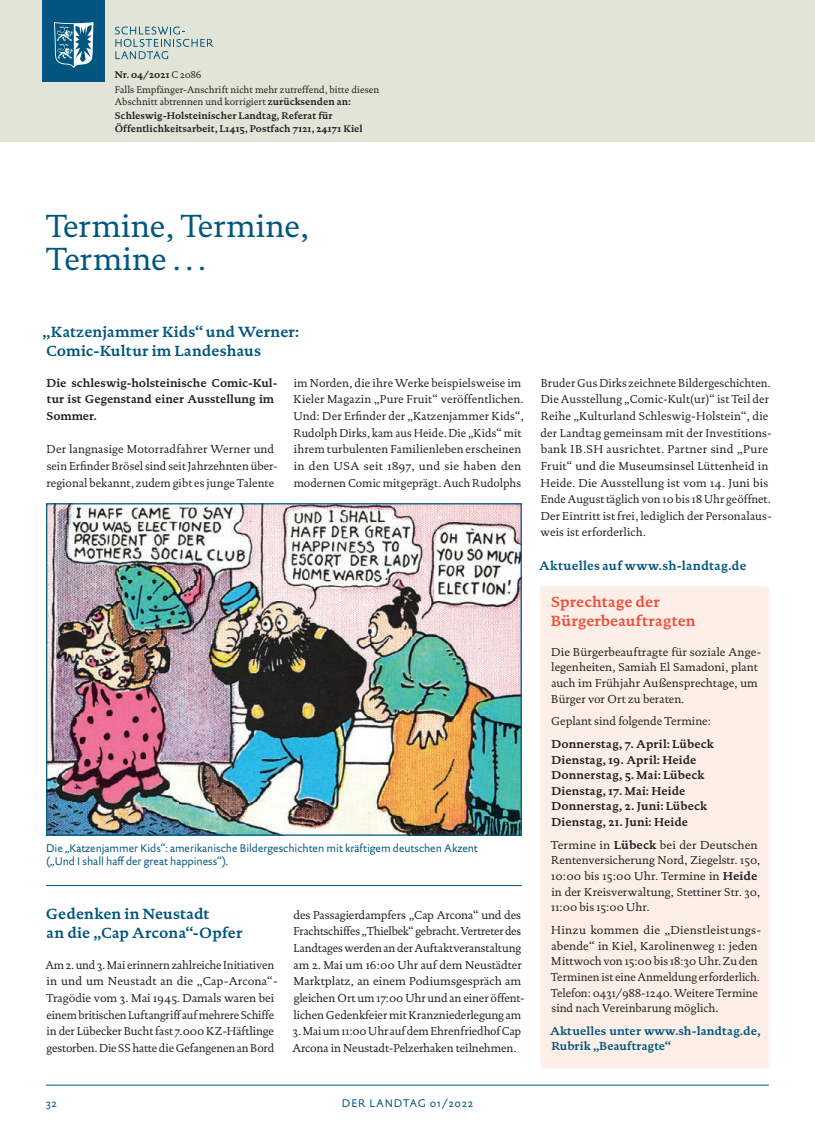
<style>
.page{position:relative;width:815px;height:1134px;background:#fff}
.page>*{position:absolute;margin:0;border:0;box-sizing:border-box;transform-origin:0 0}
.t1{font:32.5px/33.2px "DTL Documenta ST";color:#00567e}
.t2{font:700 15px/18.8px "DTL Documenta ST";letter-spacing:.005em;color:#00567e}
.t3{font:700 15px/18.8px "DTL Documenta ST";letter-spacing:.01em;color:#ef4f38}
.t4{font:700 12.5px "DTL Documenta ST";letter-spacing:.025em;color:#00567e}
.t5{font:11.62px/16.6px "DTL Documenta ST";letter-spacing:.005em;color:#231f20}
.t6{font:700 11.62px/15.6px "DTL Documenta ST";letter-spacing:.005em;color:#231f20}
.t7{font:700 11.62px/15.6px "DTL Documenta ST";letter-spacing:.005em;color:#00567e}
.t8{font:11.25px/13.8px "DTL Documenta Sans T";letter-spacing:-.005em;color:#00567e}
.t9{font:11.25px "DTL Documenta Sans ST";letter-spacing:.08em;color:#00567e}
.t10{font:700 9.75px/14.2px "DTL Documenta ST";letter-spacing:.005em;color:#231f20}
.t11{font:9.75px/14.2px "DTL Documenta ST";letter-spacing:.005em;color:#231f20}
.s1{font-weight:700}
.s2{font-weight:400}
</style>
<div class="page">
<div style="left:0;top:0;width:815px;height:142px;background:#e3e4d8"></div>
<div style="left:540px;top:586px;width:229px;height:482px;background:#fdefe8;border-radius:4px"></div>
<hr style="left:46px;top:885px;width:476px;height:1px;background:#00567e">
<hr style="left:46px;top:1085px;width:723px;height:1px;background:#00567e">
<svg style="left:115px;top:27px;width:98px;height:32px"></svg>
<div style="left:43px;top:0;width:62px;height:81px;background:#00567e"></div>
<svg style="left:54px;top:22px;width:40px;height:46px"></svg>
<img style="left:48px;top:505px;width:472px;height:329px">
<div style="left:46px;top:503px;width:476px;height:333px;border:1px solid #00567e"></div>
<p class="t11" style="left:115px;top:68px;width:266px"><span class="s1">Nr. 04/2021</span> C 2086<br>Falls Empfänger-Anschrift nicht mehr zutreffend, bitte diesen</p>
<p class="t10" style="left:115px;top:94px;width:237px"><span class="s2">Abschnitt abtrennen und korrigiert</span> zurücksenden an:<br>Schleswig-Holsteinischer Landtag, Referat für</p>
<p class="t10" style="left:115px;top:121px;width:249px">Öffentlichkeitsarbeit, L1415, Postfach 7121, 24171 Kiel</p>
<h1 class="t1" style="left:46px;top:209px;width:264px">Termine, Termine,<br>Termine …</h1>
<p class="t2" style="left:42px;top:322px;width:258px">„Katzenjammer Kids“ und Werner:<br>Comic-Kultur im Landeshaus</p>
<p class="t6" style="left:47px;top:374px;width:233px;line-height:16.6px">Die schleswig-holsteinische Comic-Kul&shy;tur ist Gegenstand einer Ausstellung im<br>Sommer.</p>
<p class="t5" style="left:46px;top:441px;width:233px">Der langnasige Motorradfahrer Werner und sein Erfinder Brösel sind seit Jahrzehnten über&shy;regional bekannt, zudem gibt es junge Talente</p>
<p class="t5" style="left:293px;top:374px;width:232px">im Norden, die ihre Werke beispielsweise im Kieler Magazin „Pure Fruit“ veröffentlichen.<br>Und: Der Erfinder der „Katzenjammer Kids“, Rudolph Dirks, kam aus Heide. Die „Kids“ mit ihrem turbulenten Familienleben erscheinen in den USA seit 1897, und sie haben den modernen Comic mitgeprägt. Auch Rudolphs</p>
<p class="t5" style="left:540px;top:374px;width:233px">Bruder Gus Dirks zeichnete Bildergeschichten.<br>Die Ausstellung „Comic-Kult(ur)“ ist Teil der Reihe „Kulturland Schleswig-Holstein“, die der Landtag gemeinsam mit der Investitions&shy;bank IB.SH ausrichtet. Partner sind „Pure Fruit“ und die Museumsinsel Lüttenheid in Heide. Die Ausstellung ist vom 14. Juni bis Ende August täglich von 10 bis 18 Uhr geöffnet.<br>Der Eintritt ist frei, lediglich der Personalaus&shy;weis ist erforderlich.</p>
<p class="t4" style="left:539px;top:558px;width:209px">Aktuelles auf www.sh-landtag.de</p>
<p class="t8" style="left:46px;top:841px;width:433px">Die „Katzenjammer Kids“: amerikanische Bildergeschichten mit kräftigem deutschen Akzent („Und I shall haff der great happiness“).</p>
<p class="t2" style="left:46px;top:904px;width:198px">Gedenken in Neustadt<br>an die „Cap Arcona“-Opfer</p>
<p class="t5" style="left:45px;top:956px;width:234px">Am 2. und 3. Mai erinnern zahlreiche Initiativen in und um Neustadt an die „Cap-Arcona“- Tragödie vom 3. Mai 1945. Damals waren bei einem britischen Luftangriff auf mehrere Schiffe in der Lübecker Bucht fast 7.000 KZ-Häftlinge gestorben. Die SS hatte die Gefangenen an Bord</p>
<p class="t5" style="left:293px;top:906px;width:233px">des Passagierdampfers „Cap Arcona“ und des Frachtschiffes „Thielbek“ gebracht. Vertreter des Landtages werden an der Auftaktveranstaltung am 2. Mai um 16:00 Uhr auf dem Neustädter Marktplatz, an einem Podiumsgespräch am gleichen Ort um 17:00 Uhr und an einer öffent&shy;lichen Gedenkfeier mit Kranzniederlegung am</p>
<p class="t5" style="left:292px;top:1023px;width:230px">3. Mai um 11:00 Uhr auf dem Ehrenfriedhof Cap<br>Arcona in Neustadt-Pelzerhaken teilnehmen.</p>
<p class="t9" style="left:46px;top:1097px;width:12px">32</p>
<p class="t9" style="left:342px;top:1097px;width:133px">DER LANDTAG 01/2022</p>
<p class="t3" style="left:551px;top:592px;width:146px">Sprechtage der<br>Bürgerbeauftragten</p>
<p class="t5" style="left:551px;top:644px;width:212px;line-height:15.6px">Die Bürgerbeauftragte für soziale Ange&shy;legenheiten, Samiah El Samadoni, plant auch im Frühjahr Außensprechtage, um Bürger vor Ort zu beraten.</p>
<p class="t5" style="left:551px;top:713px;width:161px">Geplant sind folgende Termine:</p>
<p class="t6" style="left:551px;top:736px;width:164px">Donnerstag, 7. April: Lübeck<br>Dienstag, 19. April: Heide<br>Donnerstag, 5. Mai: Lübeck<br>Dienstag, 17. Mai: Heide<br>Donnerstag, 2. Juni: Lübeck<br>Dienstag, 21. Juni: Heide</p>
<p class="t5" style="left:551px;top:837px;width:211px;line-height:15.6px">Termine in <span class="s1">Lübeck</span> bei der Deutschen Rentenversicherung Nord, Ziegelstr. 150, 10:00 bis 15:00 Uhr. Termine in <span class="s1">Heide </span>in der Kreisverwaltung, Stettiner Str. 30, 11:00 bis 15:00 Uhr.</p>
<p class="t5" style="left:551px;top:922px;width:212px;line-height:15.6px">Hinzu kommen die „Dienstleistungs&shy;abende“ in Kiel, Karolinenweg 1: jeden Mittwoch von 15:00 bis 18:30 Uhr. Zu den Terminen ist eine Anmeldung erforderlich.<br>Telefon: 0431/988-1240. Weitere Termine sind nach Vereinbarung möglich.</p>
<p class="t7" style="left:550px;top:1023px;width:212px">Aktuelles unter www.sh-landtag.de,<br>Rubrik „Beauftragte“</p>
</div>
